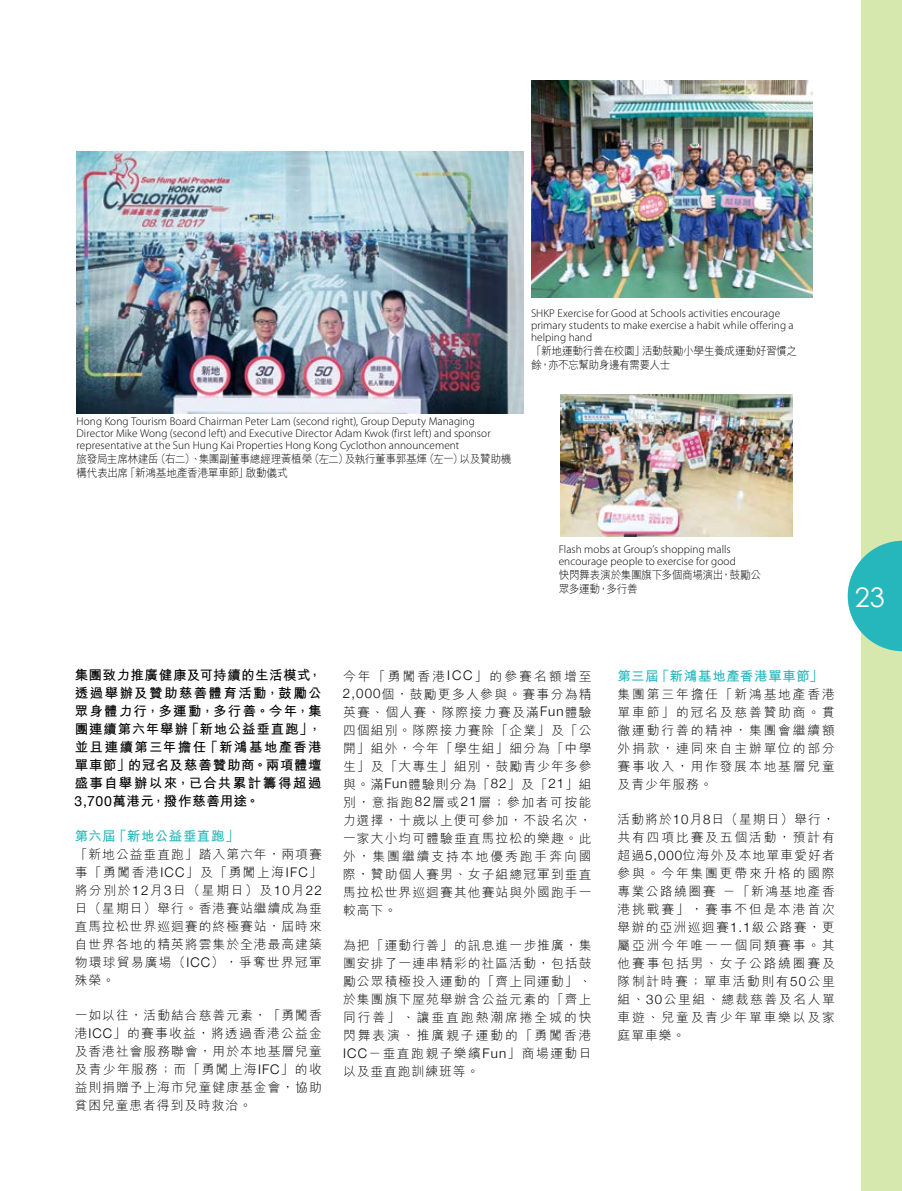
<style>
.page{position:relative;width:902px;height:1191px;background:#fff}
.page>*{position:absolute;margin:0;border:0;box-sizing:border-box;transform-origin:0 0}
.t1{font:27px "Century Gothic";color:#fff}
.t2{font:700 13.5px/18px "M Hei HK";letter-spacing:.07em;color:#000;text-align:justify}
.t3{font:700 13.5px "M Hei HK";letter-spacing:.035em;color:#26b7bc}
.t4{font:300 12.75px/18px "M Hei HK";letter-spacing:.105em;color:#000;text-align:justify}
.t5{font:300 11.25px/12px "Myriad Pro";letter-spacing:.01em;color:#000}
.t6{font:300 11.25px/14.2px "M Hei HK";letter-spacing:-.04em;color:#000;scale:.95 1}
.s1{font-family:"Helvetica Neue";font-weight:400;font-size:14.1px}
.s2{font-family:"Helvetica Neue";font-size:13.2px}
</style>
<div class="page">
<img style="left:531px;top:80px;width:281px;height:218px">
<img style="left:560px;top:394px;width:232px;height:143px">
<img style="left:77px;top:152px;width:446px;height:261px">
<div style="left:861px;top:0;width:40px;height:1191px;background:#d7e8af"></div>
<svg style="left:847px;top:541px;width:54px;height:110px"></svg>
<p class="t5" style="left:77px;top:415px;width:415px">Hong Kong Tourism Board Chairman Peter Lam (second right), Group Deputy Managing<br>Director Mike Wong (second left) and Executive Director Adam Kwok (first left) and sponsor representative at the Sun Hung Kai Properties Hong Kong Cyclothon announcement</p>
<p class="t6" style="left:77px;top:451px;width:459px">旅發局主席林建岳（右二）、集團副董事總經理黃植榮（左二）及執行董事郭基煇（左一）以及贊助機構代表出席「新鴻基地產香港單車節」啟動儀式</p>
<p class="t5" style="left:531px;top:307px;width:264px">SHKP Exercise for Good at Schools activities encourage primary students to make exercise a habit while offering a helping hand</p>
<p class="t6" style="left:531px;top:343px;width:282px">「新地運動行善在校園」活動鼓勵小學生養成運動好習慣之餘，亦不忘幫助身邊有需要人士</p>
<p class="t5" style="left:558px;top:543px;width:179px">Flash mobs at Group’s shopping malls encourage people to exercise for good</p>
<p class="t6" style="left:558px;top:567px;width:214px">快閃舞表演於集團旗下多個商場演出，鼓勵公眾多運動，多行善</p>
<h1 class="t1" style="left:854px;top:581px;width:31px">23</h1>
<p class="t2" style="left:75px;top:665px;width:249px">集團致力推廣健康及可持續的生活模式，透過舉辦及贊助慈善體育活動，鼓勵公眾身體力行，多運動，多行善。今年，集團連續第六年舉辦「新地公益垂直跑」，並且連續第三年擔任「新鴻基地產香港單車節」的冠名及慈善贊助商。兩項體壇盛事自舉辦以來，已合共累計籌得超過<span class="s1">3,700</span>萬港元，撥作慈善用途。</p>
<p class="t3" style="left:75px;top:826px;width:165px">第六屆「新地公益垂直跑」</p>
<p class="t4" style="left:75px;top:845px;width:249px">「新地公益垂直跑」踏入第六年，兩項賽事「勇闖香港<span class="s2">ICC</span>」及「勇闖上海<span class="s2">IFC</span>」將分別於<span class="s2">12</span>月<span class="s2">3</span>日（星期日）及<span class="s2">10</span>月<span class="s2">22</span>日（星期日）舉行。香港賽站繼續成為垂直馬拉松世界巡迴賽的終極賽站，屆時來自世界各地的精英將雲集於全港最高建築物環球貿易廣場（<span class="s2">ICC</span>），爭奪世界冠軍殊榮。</p>
<p class="t4" style="left:75px;top:1006px;width:249px">一如以往，活動結合慈善元素，「勇闖香港<span class="s2">ICC</span>」的賽事收益，將透過香港公益金及香港社會服務聯會，用於本地基層兒童及青少年服務；而「勇闖上海<span class="s2">IFC</span>」的收益則捐贈予上海市兒童健康基金會，協助貧困兒童患者得到及時救治。</p>
<p class="t4" style="left:343px;top:666px;width:250px">今年「勇闖香港<span class="s2">ICC</span>」的參賽名額增至<span class="s2">2,000</span>個，鼓勵更多人參與。賽事分為精英賽、個人賽、隊際接力賽及滿<span class="s2">Fun</span>體驗四個組別。隊際接力賽除「企業」及「公開」組外，今年「學生組」細分為「中學生」及「大專生」組別，鼓勵青少年多參與。滿<span class="s2">Fun</span>體驗則分為「<span class="s2">82</span>」及「<span class="s2">21</span>」組別，意指跑<span class="s2">82</span>層或<span class="s2">21</span>層；參加者可按能力選擇，十歲以上便可參加，不設名次，一家大小均可體驗垂直馬拉松的樂趣。此外，集團繼續支持本地優秀跑手奔向國際，贊助個人賽男、女子組總冠軍到垂直馬拉松世界巡迴賽其他賽站與外國跑手一較高下。</p>
<p class="t4" style="left:343px;top:935px;width:250px">為把「運動行善」的訊息進一步推廣，集團安排了一連串精彩的社區活動，包括鼓勵公眾積極投入運動的「齊上同運動」、於集團旗下屋苑舉辦含公益元素的「齊上同行善」、讓垂直跑熱潮席捲全城的快閃舞表演、推廣親子運動的「勇闖香港<span class="s2">ICC</span>－垂直跑親子樂繽<span class="s2">Fun</span>」商場運動日以及垂直跑訓練班等。</p>
<p class="t3" style="left:617px;top:666px;width:207px">第三屆「新鴻基地產香港單車節」</p>
<p class="t4" style="left:617px;top:684px;width:219px">集團第三年擔任「新鴻基地產香港單車節」的冠名及慈善贊助商。貫徹運動行善的精神，集團會繼續額外捐款，連同來自主辦單位的部分賽事收入，用作發展本地基層兒童及青少年服務。</p>
<p class="t4" style="left:617px;top:810px;width:219px">活動將於<span class="s2">10</span>月<span class="s2">8</span>日（星期日）舉行，共有四項比賽及五個活動，預計有超過<span class="s2">5,000</span>位海外及本地單車愛好者參與。今年集團更帶來升格的國際專業公路繞圈賽－「新鴻基地產香港挑戰賽」，賽事不但是本港首次舉辦的亞洲巡迴賽<span class="s2">1.1</span>級公路賽，更屬亞洲今年唯一一個同類賽事。其他賽事包括男、女子公路繞圈賽及隊制計時賽；單車活動則有<span class="s2">50</span>公里組、<span class="s2">30</span>公里組、總裁慈善及名人單車遊、兒童及青少年單車樂以及家庭單車樂。</p>
</div>
